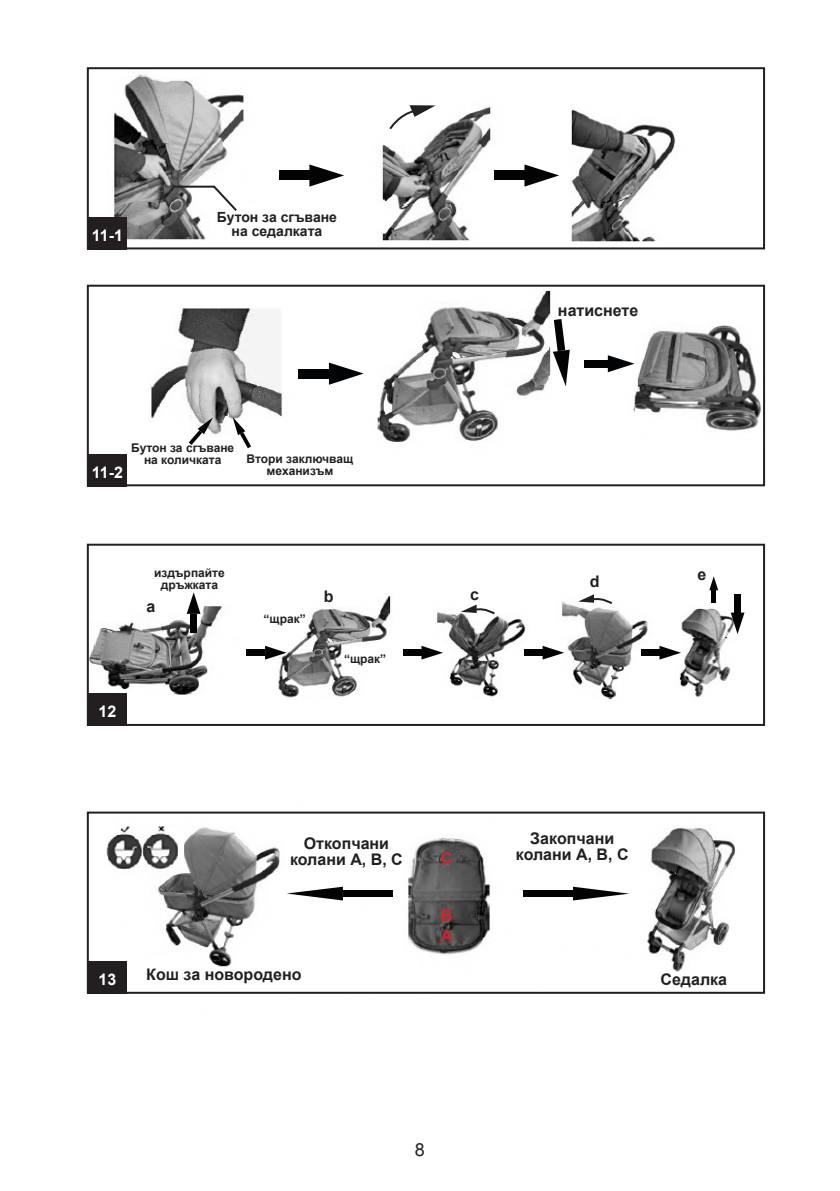
<style>
.page{position:relative;width:840px;height:1191px;background:#fff}
.page>*{position:absolute;margin:0;border:0;box-sizing:border-box;transform-origin:0 0}
.t1{font:18px "Arial";color:#231f20}
.DescriptionParts{font:700 16px "Arial";color:#231f20}
.DescriptionParts-2{font:700 16px "Arial";letter-spacing:-.03em;color:#fff}
.DescriptionParts-3{font:700 16px "Arial";color:#d3242a}
.DescriptionParts-4{font:700 14px "Arial";color:#231f20}
.DescriptionParts-5{font:700 12px "Arial";color:#231f20}
</style>
<div class="page">
<img style="left:86px;top:811px;width:669px;height:183px">
<img style="left:86px;top:67px;width:680px;height:420px">
<img style="left:86px;top:550px;width:659px;height:169px">
<div style="left:87px;top:217px;width:39px;height:32px;background:#231f20"></div>
<div style="left:87px;top:454px;width:39px;height:32px;background:#231f20"></div>
<div style="left:87px;top:694px;width:39px;height:32px;background:#231f20"></div>
<div style="left:87px;top:961px;width:39px;height:32px;background:#231f20"></div>
<div style="left:87px;top:67px;width:677px;height:182px;border:2px solid #231f20"></div>
<div style="left:87px;top:285px;width:677px;height:201px;border:2px solid #231f20"></div>
<div style="left:87px;top:544px;width:677px;height:182px;border:2px solid #231f20"></div>
<div style="left:87px;top:811px;width:677px;height:182px;border:2px solid #231f20"></div>
<svg style="left:388px;top:105px;width:47px;height:26px"></svg>
<svg style="left:578px;top:594px;width:35px;height:11px"></svg>
<svg style="left:460px;top:604px;width:36px;height:11px"></svg>
<div style="left:279px;top:170px;width:30px;height:10px;background:#020304"></div>
<svg style="left:309px;top:164px;width:35px;height:23px"></svg>
<div style="left:494px;top:170px;width:30px;height:10px;background:#020304"></div>
<svg style="left:524px;top:164px;width:35px;height:23px"></svg>
<div style="left:298px;top:368px;width:31px;height:10px;background:#020304"></div>
<svg style="left:329px;top:362px;width:34px;height:23px"></svg>
<svg style="left:189px;top:417px;width:24px;height:28px"></svg>
<svg style="left:232px;top:417px;width:19px;height:31px"></svg>
<div style="left:246px;top:649px;width:19px;height:7px;background:#020304"></div>
<svg style="left:265px;top:646px;width:21px;height:13px"></svg>
<div style="left:523px;top:890px;width:49px;height:6px;background:#020304"></div>
<svg style="left:572px;top:886px;width:57px;height:14px"></svg>
<div style="left:343px;top:890px;width:49px;height:6px;background:#020304"></div>
<svg style="left:286px;top:886px;width:57px;height:14px"></svg>
<div style="left:402px;top:649px;width:19px;height:7px;background:#020304"></div>
<svg style="left:421px;top:646px;width:22px;height:13px"></svg>
<div style="left:523px;top:649px;width:19px;height:7px;background:#020304"></div>
<svg style="left:542px;top:646px;width:22px;height:13px"></svg>
<div style="left:640px;top:649px;width:19px;height:7px;background:#020304"></div>
<svg style="left:659px;top:646px;width:21px;height:13px"></svg>
<div style="left:734px;top:594px;width:6px;height:18px;background:#020304"></div>
<svg style="left:730px;top:612px;width:14px;height:22px"></svg>
<hr style="left:711px;top:590px;width:4px;height:12px;background:#020304">
<svg style="left:709px;top:576px;width:8px;height:14px"></svg>
<div style="left:190px;top:614px;width:7px;height:18px;background:#020304"></div>
<svg style="left:187px;top:592px;width:13px;height:22px"></svg>
<div style="left:584px;top:360px;width:23px;height:7px;background:#020304"></div>
<svg style="left:607px;top:355px;width:27px;height:17px"></svg>
<svg style="left:552px;top:319px;width:17px;height:67px"></svg>
<hr style="left:174px;top:186px;width:40px;height:2px;background:#231f20">
<svg style="left:211px;top:183px;width:28px;height:30px"></svg>
<p class="DescriptionParts-2" style="left:92px;top:224px;width:33px">11-1</p>
<p class="DescriptionParts-4" style="left:217px;top:207px;width:122px">Бутон за сгъване</p>
<p class="DescriptionParts-4" style="left:231px;top:221px;width:92px">на седалката</p>
<p class="DescriptionParts" style="left:557px;top:299px;width:82px">натиснете</p>
<p class="DescriptionParts-2" style="left:92px;top:461px;width:33px">11-2</p>
<p class="DescriptionParts-5" style="left:131px;top:439px;width:104px">Бутон за сгъване</p>
<p class="DescriptionParts-5" style="left:144px;top:451px;width:79px">на количката</p>
<p class="DescriptionParts-5" style="left:246px;top:450px;width:108px">Втори заключващ</p>
<p class="DescriptionParts-5" style="left:266px;top:462px;width:68px">механизъм</p>
<p class="DescriptionParts-5" style="left:154px;top:564px;width:72px">издърпайте</p>
<p class="DescriptionParts-5" style="left:161px;top:576px;width:59px">дръжката</p>
<p class="DescriptionParts" style="left:146px;top:595px;width:10px">a</p>
<p class="DescriptionParts-2" style="left:98px;top:700px;width:19px">12</p>
<p class="DescriptionParts-5" style="left:263px;top:610px;width:44px">“щрак”</p>
<p class="DescriptionParts" style="left:323px;top:585px;width:11px">b</p>
<p class="DescriptionParts-5" style="left:344px;top:650px;width:44px">“щрак”</p>
<p class="DescriptionParts" style="left:470px;top:583px;width:10px">c</p>
<p class="DescriptionParts" style="left:589px;top:569px;width:11px">d</p>
<p class="DescriptionParts" style="left:697px;top:563px;width:10px">e</p>
<p class="DescriptionParts-2" style="left:98px;top:968px;width:19px">13</p>
<p class="DescriptionParts" style="left:304px;top:832px;width:87px">Откопчани</p>
<p class="DescriptionParts" style="left:290px;top:848px;width:114px">колани А, В, С</p>
<p class="DescriptionParts-3" style="left:440px;top:847px;width:13px">C</p>
<p class="DescriptionParts-3" style="left:440px;top:904px;width:13px">B</p>
<p class="DescriptionParts-3" style="left:441px;top:924px;width:13px">A</p>
<p class="DescriptionParts" style="left:530px;top:827px;width:85px">Закопчани</p>
<p class="DescriptionParts" style="left:515px;top:843px;width:114px">колани А, В, С</p>
<p class="DescriptionParts" style="left:146px;top:963px;width:157px">Кош за новородено</p>
<p class="DescriptionParts" style="left:660px;top:967px;width:68px">Седалка</p>
<h1 class="t1" style="left:415px;top:1137px;width:12px">8</h1>
</div>
